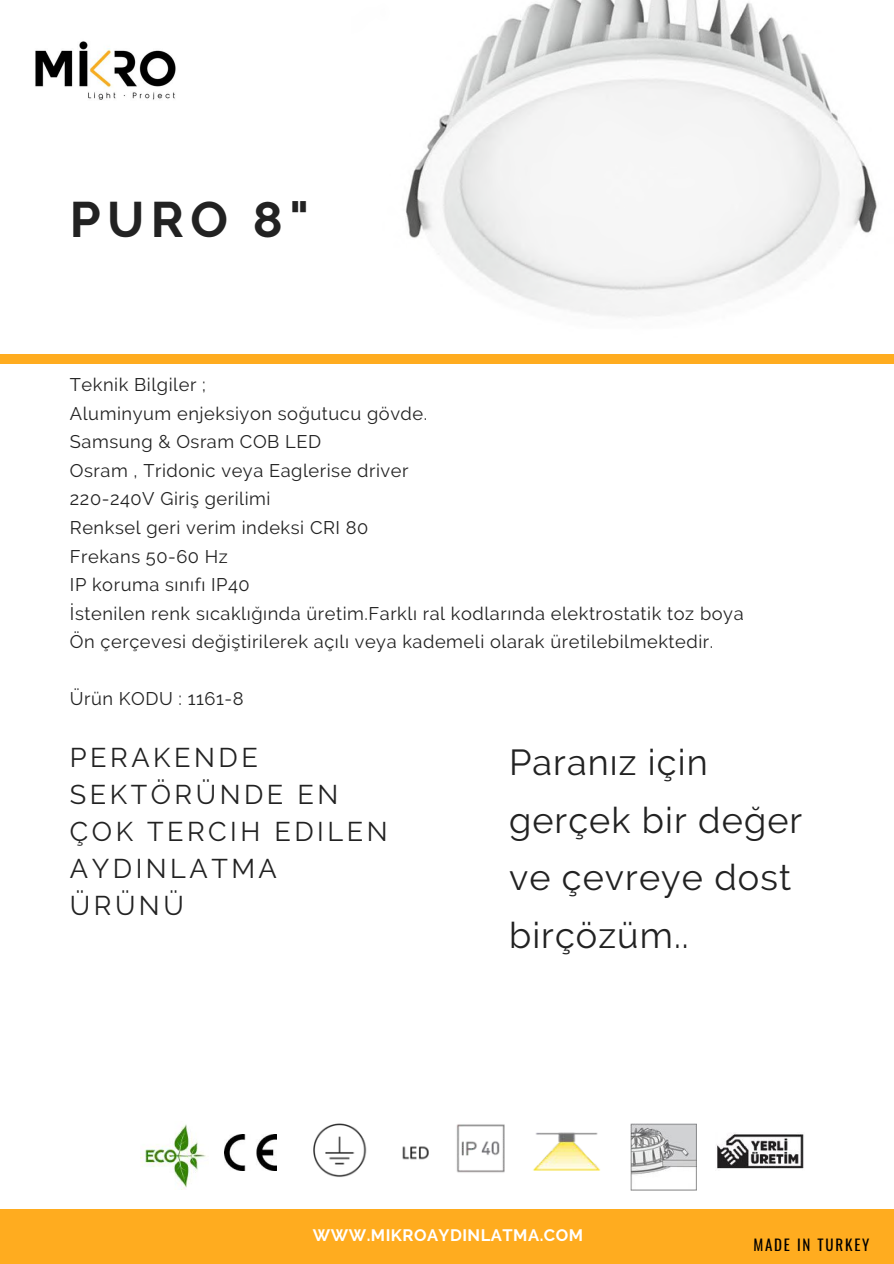
<style>
.page{position:relative;width:894px;height:1264px;background:#fff}
.page>*{position:absolute;margin:0;border:0;box-sizing:border-box;transform-origin:0 0}
.t1{font:700 49.65px "Raleway";color:#222}
.t2{font:36px/57.4px "Raleway";letter-spacing:.03em;color:#222}
.t3{font:27px/37.2px "Raleway";letter-spacing:.13em;color:#222}
.t4{font:18.3px/28.5px "Raleway";letter-spacing:.03em;color:#222}
.t5{font:700 16.5px "Raleway";letter-spacing:.03em;color:#fff}
.t6{font:15px "Oswald";letter-spacing:.12em;color:#000}
</style>
<div class="page">
<img style="left:406px;top:0;width:471px;height:317px">
<div style="left:0;top:354px;width:893px;height:9px;background:#ffac1f"></div>
<div style="left:0;top:1209px;width:893px;height:54px;background:#ffac1f"></div>
<img style="left:140px;top:1124px;width:66px;height:65px">
<img style="left:224px;top:1134px;width:52px;height:36px">
<img style="left:313px;top:1123px;width:54px;height:54px">
<img style="left:402px;top:1146px;width:27px;height:14px">
<img style="left:533px;top:1132px;width:68px;height:39px">
<img style="left:35px;top:41px;width:141px;height:59px">
<img style="left:456px;top:1124px;width:49px;height:49px">
<img style="left:630px;top:1123px;width:66px;height:67px">
<img style="left:716px;top:1133px;width:88px;height:36px">
<h1 class="t1" style="left:70px;top:191px;width:240px">PURO 8"</h1>
<p class="t4" style="left:70px;top:370px;width:675px">Teknik Bilgiler ;<br>Aluminyum enjeksiyon soğutucu gövde.<br>Samsung &amp; Osram COB LED<br>Osram , Tridonic veya Eaglerise driver<br>220-240V Giriş gerilimi<br>Renksel geri verim indeksi CRI 80<br>Frekans 50-60 Hz<br>IP koruma sınıfı IP40<br>İstenilen renk sıcaklığında üretim.Farklı ral kodlarında elektrostatik toz boya Ön çerçevesi değiştirilerek açılı veya kademeli olarak üretilebilmektedir.</p>
<p class="t4" style="left:70px;top:684px;width:175px">Ürün KODU : 1161-8</p>
<h3 class="t3" style="left:70px;top:738px;width:319px">PERAKENDE<br>SEKTÖRÜNDE EN<br>ÇOK TERCIH EDILEN<br>AYDINLATMA<br>ÜRÜNÜ</h3>
<h2 class="t2" style="left:509px;top:734px;width:294px">Paranız için gerçek bir değer ve çevreye dost birçözüm..</h2>
<p class="t5" style="left:313px;top:1225px;width:272px">WWW.MIKROAYDINLATMA.COM</p>
<p class="t6" style="left:753px;top:1233px;width:118px">MADE IN TURKEY</p>
</div>
